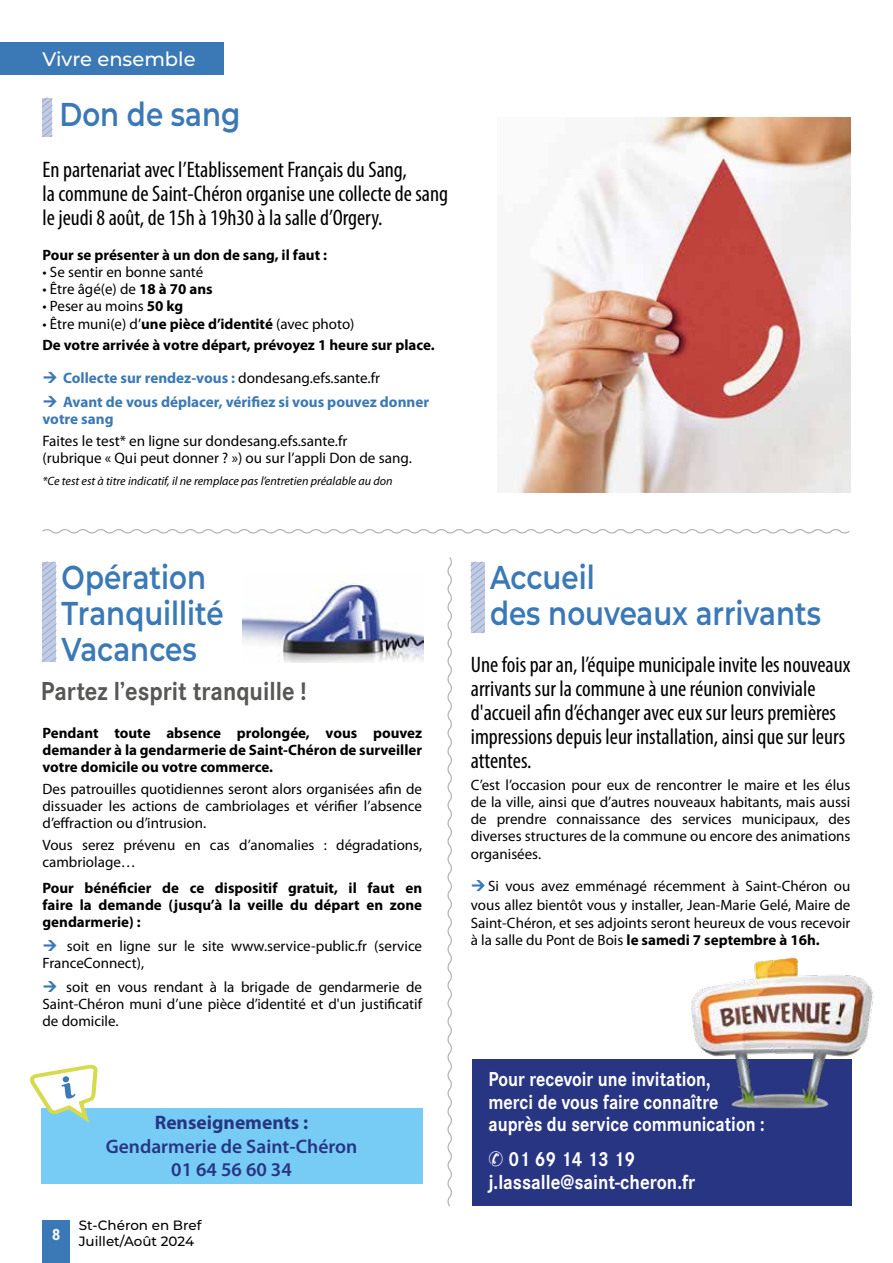
<style>
.page{position:relative;width:893px;height:1263px;background:#fff}
.page>*{position:absolute;margin:0;border:0;box-sizing:border-box;transform-origin:0 0}
.t1{font:600 33px/36px "Montserrat";color:#3b79b6;scale:.84 1}
.t2{font:700 27px "Corporate S";color:#575756;scale:.9 1}
.t3{font:condensed 22.5px/24px "Myriad Pro";color:#000}
.t4{font:700 21px/22.5px "Corporate S";color:#fff;scale:.86 1}
.t5{font:700 21px/22.5px "Corporate S";color:#fff;scale:.9 1}
.t6{font:600 19.5px/23.4px "Myriad Pro";color:#283583;text-align:center}
.t7{font:700 19.5px "Myriad Pro";color:#283583}
.t8{font:500 19.5px "Montserrat";color:#fff}
.t9{font:700 condensed 15.3px "Roboto";color:#fff}
.t10{font:700 15.15px/24px "Myriad Pro";color:#3b79b6}
.t11{font:15.15px/17.4px "Myriad Pro";color:#000}
.t12{font:15px/17.2px "Myriad Pro";color:#000;text-align:justify}
.t13{font:700 15px/17.2px "Myriad Pro";color:#000;text-align:justify}
.t14{font:500 13.5px/16.2px "Montserrat";color:#000}
.t15{font:italic 12.15px "Myriad Pro";color:#000}
.s1{font-weight:700}
.s2{font-weight:400}
.s3{font-weight:400;color:#000}
</style>
<div class="page">
<div style="left:41px;top:1108px;width:381px;height:76px;background:#76ccf4"></div>
<img style="left:243px;top:574px;width:181px;height:88px">
<div style="left:0;top:43px;width:224px;height:32px;background:#3b79b6"></div>
<div style="left:43px;top:1220px;width:27px;height:43px;background:#3b79b6"></div>
<svg style="left:43px;top:98px;width:10px;height:38px"></svg>
<svg style="left:471px;top:562px;width:14px;height:70px"></svg>
<img style="left:512px;top:117px;width:338px;height:376px">
<div style="left:472px;top:1059px;width:380px;height:147px;background:#283583"></div>
<svg style="left:447px;top:557px;width:5px;height:649px"></svg>
<svg style="left:42px;top:529px;width:808px;height:5px"></svg>
<img style="left:692px;top:957px;width:182px;height:152px">
<svg style="left:43px;top:562px;width:13px;height:99px"></svg>
<svg style="left:30px;top:1064px;width:68px;height:59px"></svg>
<h3 class="t8" style="left:43px;top:45px;width:155px">Vivre ensemble</h3>
<h1 class="t1" style="left:60px;top:94px;width:217px">Don de sang</h1>
<h3 class="t3" style="left:43px;top:157px;width:407px">En partenariat avec l’Etablissement Français du Sang,<br>la commune de Saint-Chéron organise une collecte de sang le jeudi 8 août, de 15h à 19h30 à la salle d’Orgery.</h3>
<p class="t13" style="left:43px;top:246px;width:286px">Pour se présenter à un don de sang, il faut :</p>
<p class="t12" style="left:43px;top:263px;width:162px">• Se sentir en bonne santé</p>
<p class="t12" style="left:43px;top:281px;width:172px">• Être âgé(e) de <span class="s1">18 à 70 ans</span></p>
<p class="t12" style="left:43px;top:298px;width:142px">• Peser au moins <span class="s1">50 kg</span></p>
<p class="t13" style="left:43px;top:313px;width:394px;line-height:21.5px"><span class="s2">• Être muni(e) d’</span>une pièce d’identité <span class="s2">(avec photo)<br></span>De votre arrivée à votre départ, prévoyez 1 heure sur place.</p>
<p class="t10" style="left:63px;top:366px;width:368px">Collecte sur rendez-vous : <span class="s3">dondesang.efs.sante.fr<br></span>Avant de vous déplacer, vérifiez si vous pouvez donner</p>
<p class="t10" style="left:43px;top:407px;width:73px">votre sang</p>
<p class="t11" style="left:43px;top:432px;width:371px">Faites le test* en ligne sur dondesang.efs.sante.fr<br>(rubrique « Qui peut donner ? ») ou sur l’appli Don de sang.</p>
<p class="t15" style="left:43px;top:474px;width:352px">*Ce test est à titre indicatif, il ne remplace pas l’entretien préalable au don</p>
<h1 class="t1" style="left:62px;top:558px;width:195px">Opération<br>Tranquillité<br>Vacances</h1>
<h2 class="t2" style="left:41px;top:672px;width:297px">Partez l’esprit tranquille !</h2>
<p class="t13" style="left:43px;top:724px;width:381px">Pendant toute absence prolongée, vous pouvez demander à la gendarmerie de Saint-Chéron de surveiller votre domicile ou votre commerce.</p>
<p class="t12" style="left:43px;top:780px;width:381px">Des patrouilles quotidiennes seront alors organisées afin de dissuader les actions de cambriolages et vérifier l’absence d’effraction ou d’intrusion.</p>
<p class="t12" style="left:43px;top:836px;width:381px">Vous serez prévenu en cas d’anomalies : dégradations, cambriolage…</p>
<p class="t13" style="left:43px;top:879px;width:381px">Pour bénéficier de ce dispositif gratuit, il faut en faire la demande (jusqu’à la veille du départ en zone gendarmerie) :</p>
<p class="t12" style="left:43px;top:937px;width:381px;text-indent:24px">soit en ligne sur le site www.service-public.fr (service<br>FranceConnect),</p>
<p class="t12" style="left:43px;top:978px;width:381px;text-indent:24px">soit en vous rendant à la brigade de gendarmerie de Saint-Chéron muni d’une pièce d’identité et d'un justificatif de domicile.</p>
<p class="t9" style="left:52px;top:1224px;width:10px">8</p>
<h3 class="t7" style="left:155px;top:1112px;width:155px">Renseignements :</h3>
<h3 class="t6" style="left:106px;top:1135px;width:253px">Gendarmerie de Saint-Chéron<br>01 64 56 60 34</h3>
<p class="t14" style="left:79px;top:1217px;width:124px">St-Chéron en Bref<br>Juillet/Août 2024</p>
<h1 class="t1" style="left:490px;top:558px;width:396px">Accueil<br>des nouveaux arrivants</h1>
<h3 class="t3" style="left:471px;top:652px;width:381px">Une fois par an, l’équipe municipale invite les nouveaux arrivants sur la commune à une réunion conviviale d'accueil afin d’échanger avec eux sur leurs premières impressions depuis leur installation, ainsi que sur leurs attentes.</h3>
<p class="t12" style="left:471px;top:776px;width:381px">C’est l’occasion pour eux de rencontrer le maire et les élus de la ville, ainsi que d’autres nouveaux habitants, mais aussi de prendre connaissance des services municipaux, des diverses structures de la commune ou encore des animations organisées.</p>
<p class="t12" style="left:471px;top:876px;width:381px;line-height:19.5px;text-align:right">Si vous avez emménagé récemment à Saint-Chéron ou vous allez bientôt vous y installer, Jean-Marie Gelé, Maire de</p>
<p class="t12" style="left:471px;top:914px;width:381px">Saint-Chéron, et ses adjoints seront heureux de vous recevoir à la salle du Pont de Bois <span class="s1">le samedi 7 septembre à 16h.</span></p>
<h3 class="t4" style="left:488px;top:1067px;width:323px">Pour recevoir une invitation,<br>merci de vous faire connaître auprès du service communication :</h3>
<h3 class="t5" style="left:488px;top:1147px;width:231px">✆ 01 69 14 13 19 j.lassalle@saint-cheron.fr</h3>
</div>
